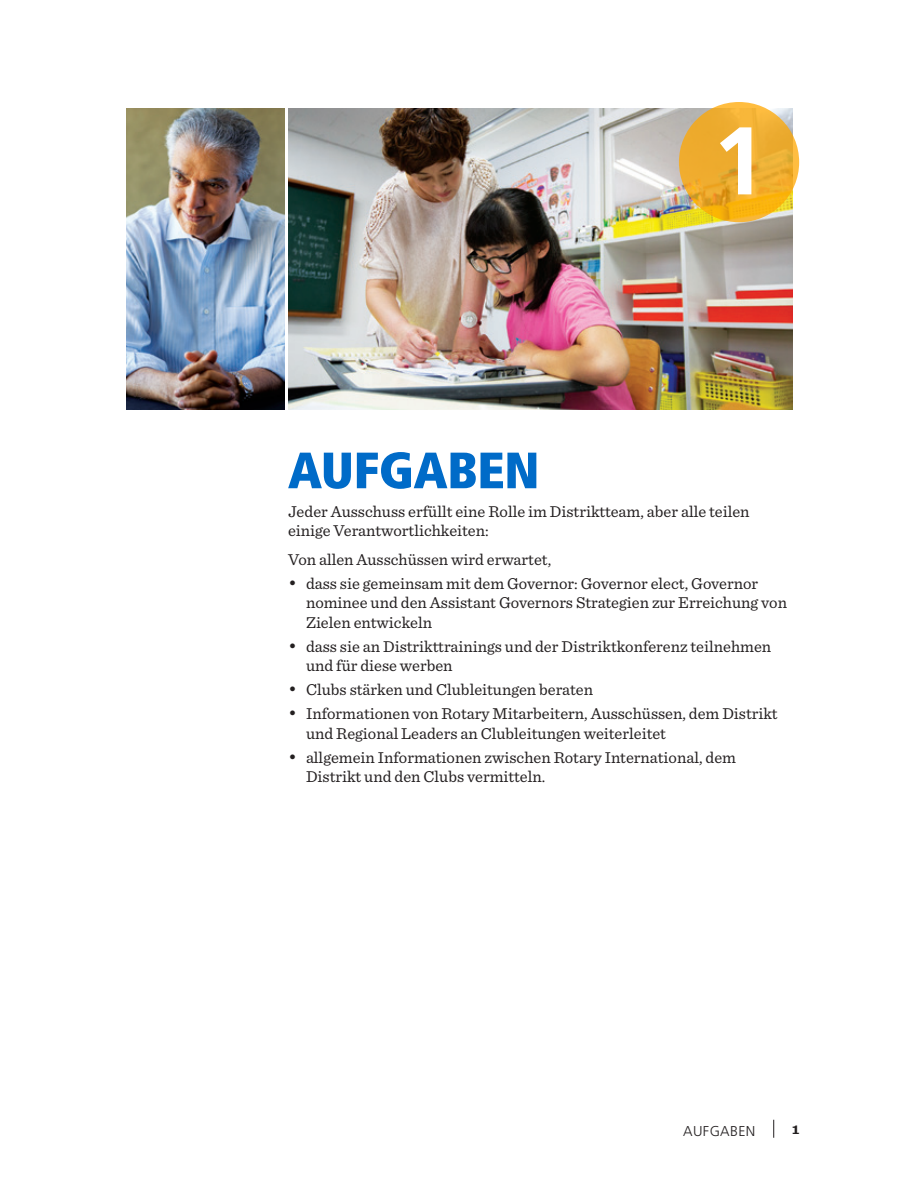
<style>
.page{position:relative;width:918px;height:1188px;background:#fff}
.page>*{position:absolute;margin:0;border:0;box-sizing:border-box;transform-origin:0 0}
.chapter_no{font:700 96px "Frutiger LT Std";color:#fff}
.chapter_title{font:900 condensed 51px "Frutiger LT Std";letter-spacing:-.005em;color:#006bc8}
.body_0p6_b4{font:16.5px/19.5px "Sentinel";color:#231f20}
.t1{font:700 15px "Sentinel";color:#231f20}
.t2{font:300 14.25px "Frutiger LT Std";letter-spacing:.025em;color:#231f20}
.s1{font-size:19.5px}
</style>
<div class="page">
<img style="left:288px;top:108px;width:504px;height:302px">
<img style="left:126px;top:108px;width:158px;height:301px">
<svg style="left:679px;top:102px;width:120px;height:120px;background:#efad2c"></svg>
<svg style="left:773px;top:1120px;width:1px;height:18px"></svg>
<p class="chapter_no" style="left:712px;top:105px;width:55px">1</p>
<p class="chapter_title" style="left:288px;top:439px;width:253px">AUFGABEN</p>
<p class="body_0p6_b4" style="left:288px;top:500px;width:463px">Jeder Ausschuss erfüllt eine Rolle im Distriktteam, aber alle teilen einige Verantwortlichkeiten:</p>
<p class="body_0p6_b4" style="left:288px;top:548px;width:265px">Von allen Ausschüssen wird erwartet,</p>
<p class="body_0p6_b4" style="left:306px;top:572px;width:483px;text-indent:-18px"><span class="s1">•</span> dass sie gemeinsam mit dem Governor: Governor elect, Governor nominee und den Assistant Governors Strategien zur Erreichung von<br>Zielen entwickeln</p>
<p class="body_0p6_b4" style="left:306px;top:635px;width:467px;text-indent:-18px"><span class="s1">•</span> dass sie an Distrikttrainings und der Distriktkonferenz teilnehmen und für diese werben</p>
<p class="body_0p6_b4" style="left:288px;top:679px;width:307px"><span class="s1">•</span> Clubs stärken und Clubleitungen beraten</p>
<p class="body_0p6_b4" style="left:306px;top:703px;width:473px;text-indent:-18px"><span class="s1">•</span> Informationen von Rotary Mitarbeitern, Ausschüssen, dem Distrikt und Regional Leaders an Clubleitungen weiterleitet</p>
<p class="body_0p6_b4" style="left:306px;top:746px;width:432px;text-indent:-18px"><span class="s1">•</span> allgemein Informationen zwischen Rotary International, dem<br>Distrikt und den Clubs vermitteln.</p>
<p class="t2" style="left:683px;top:1123px;width:74px">AUFGABEN</p>
<p class="t1" style="left:792px;top:1117px;width:9px">1</p>
</div>
